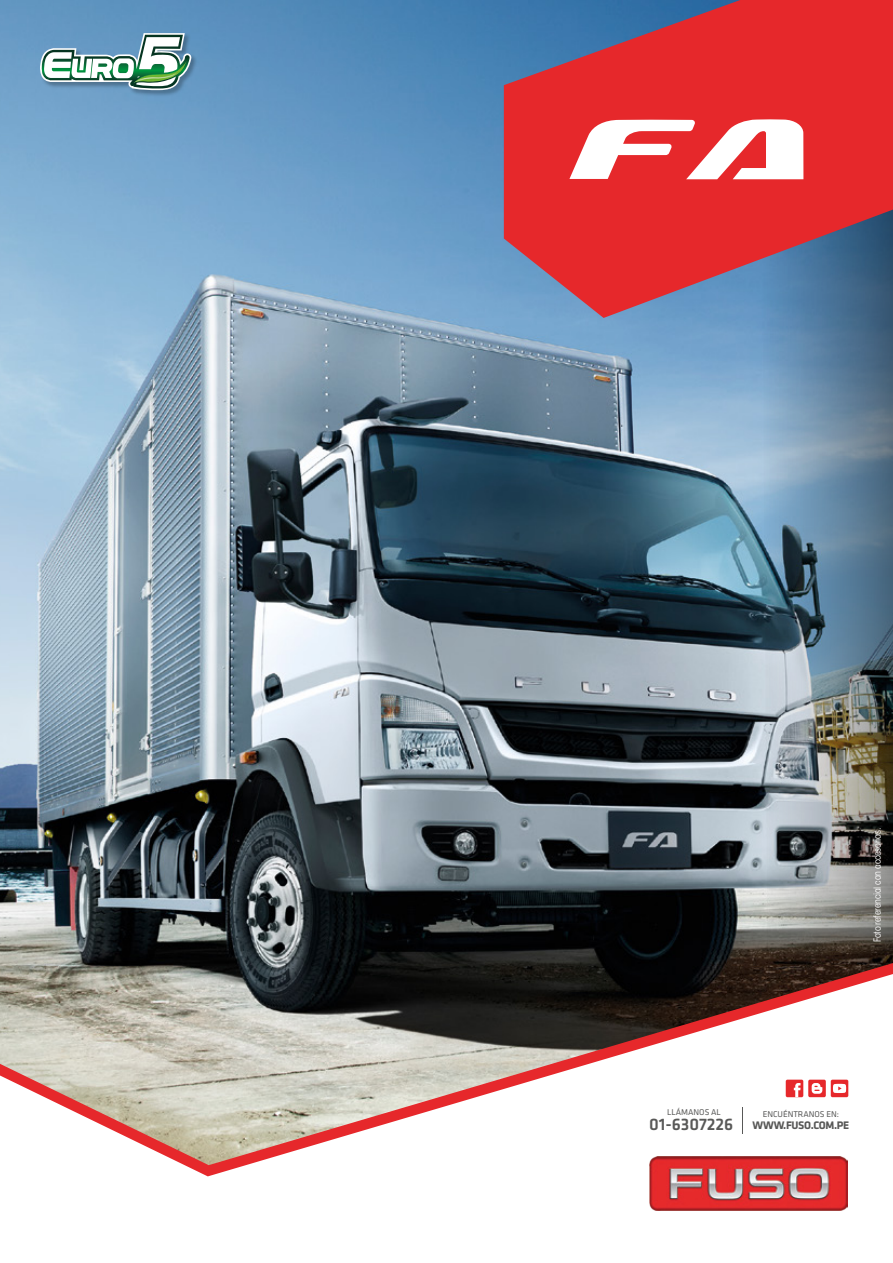
<style>
.page{position:relative;width:893px;height:1263px;background:#fff}
.page>*{position:absolute;margin:0;border:0;box-sizing:border-box;transform-origin:0 0}
.t1{font:500 17.4px "Klavika";letter-spacing:-.005em;color:#585857}
.t2{font:700 11.4px "Klavika";letter-spacing:-.03em;color:#585857}
.t3{font:condensed 9.75px "ITC Avant Garde Std";letter-spacing:-.02em;color:#fff}
.t4{font:8.7px "Klavika";letter-spacing:-.005em;color:#585857}
</style>
<div class="page">
<img style="left:0;top:0;width:760px;height:963px">
<img style="left:38px;top:19px;width:166px;height:97px">
<svg style="left:40px;top:33px;width:152px;height:57px"></svg>
<img style="left:760px;top:318px;width:133px;height:645px">
<svg style="left:504px;top:0;width:389px;height:318px;background:#bb3f4d"></svg>
<svg style="left:569px;top:119px;width:234px;height:60px"></svg>
<svg style="left:0;top:963px;width:893px;height:213px"></svg>
<svg style="left:742px;top:1107px;width:1px;height:26px"></svg>
<div style="left:786px;top:1080px;width:17px;height:17px;background:#e6282b;border-radius:2px"></div>
<svg style="left:794px;top:1083px;width:6px;height:14px"></svg>
<div style="left:831px;top:1080px;width:17px;height:17px;background:#e6282b;border-radius:2px"></div>
<svg style="left:833px;top:1084px;width:13px;height:9px"></svg>
<div style="left:808px;top:1080px;width:18px;height:17px;background:#e6282b;border-radius:2px"></div>
<svg style="left:812px;top:1083px;width:10px;height:11px"></svg>
<img style="left:649px;top:1157px;width:199px;height:54px">
<p class="t3" style="left:872px;top:942px;width:116px;rotate:-90deg">Foto referencial con accesorios.</p>
<p class="t4" style="left:667px;top:1108px;width:55px">LLÁMANOS AL</p>
<h1 class="t1" style="left:649px;top:1115px;width:85px">01-6307226</h1>
<p class="t4" style="left:763px;top:1109px;width:78px">ENCUÉNTRANOS EN:</p>
<p class="t2" style="left:753px;top:1119px;width:98px">WWW.FUSO.COM.PE</p>
</div>
